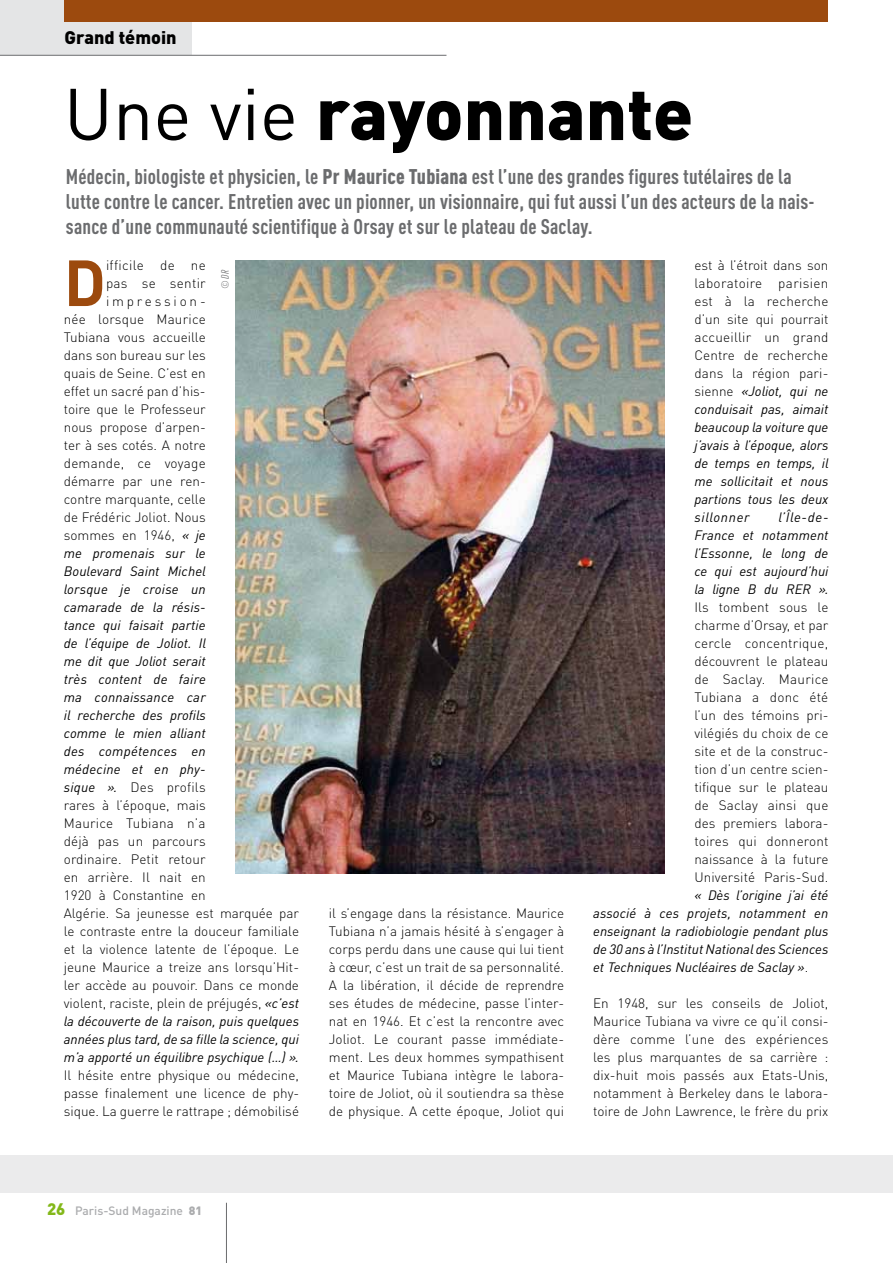
<style>
.page{position:relative;width:893px;height:1263px;background:#fff}
.page>*{position:absolute;margin:0;border:0;box-sizing:border-box;transform-origin:0 0}
.t1{font:900 72px "DINOT";color:#000}
.t2{font:700 64.05px "DINOT";color:#9c4a0e}
.t3{font:700 condensed 21px/25.2px "DINOT";letter-spacing:.01em;color:#6b6c6e}
.t4{font:900 18px "DINOT";color:#000}
.t5{font:300 13.5px/18px "DINOT";color:#000;text-align:justify}
.t6{font:italic 13.5px/18px "DINOT";color:#000;text-align:justify}
.t7{font:300 13.5px "DINOT";letter-spacing:.02em;color:#000}
.t8{font:italic 13.5px "DINOT";letter-spacing:.02em;color:#000}
.t9{font:300 13.5px "DINOT";letter-spacing:.025em;color:#000}
.t10{font:300 13.5px "DINOT";letter-spacing:.21em;color:#000}
.t11{font:500 12px "DINOT";color:#abacae}
.t12{font:italic condensed 10.5px "DINOT";color:#6b6c6e}
.s1{font-weight:400}
.s2{font-weight:900}
.s3{font-weight:400;font-style:italic}
.s4{font-weight:300;font-style:normal}
.s5{font-weight:900;font-size:16.5px;color:#83b81a}
</style>
<div class="page">
<div style="left:0;top:0;width:192px;height:55px;background:#e4e5e6"></div>
<div style="left:65px;top:0;width:763px;height:21px;background:#9c4a0e"></div>
<hr style="left:0;top:55px;width:446px;height:1px;background:#6b6c6e">
<hr style="left:226px;top:1203px;width:1px;height:60px;background:#6b6c6e">
<img style="left:236px;top:260px;width:429px;height:614px">
<div style="left:0;top:1155px;width:893px;height:38px;background:#ebebec"></div>
<h3 class="t4" style="left:65px;top:25px;width:114px">Grand témoin</h3>
<h1 class="t1" style="left:64px;top:66px;width:631px"><span class="s1">Une vie</span> rayonnante</h1>
<p class="t3" style="left:66px;top:164px;width:750px">Médecin, biologiste et physicien, le <span class="s2">Pr Maurice Tubiana</span> est l’une des grandes figures tutélaires de la lutte contre le cancer. Entretien avec un pionner, un visionnaire, qui fut aussi l’un des acteurs de la nais&shy;sance d’une communauté scientifique à Orsay et sur le plateau de Saclay.</p>
<h2 class="t2" style="left:64px;top:241px;width:44px">D</h2>
<p class="t9" style="left:106px;top:257px;width:101px">ifficile de ne</p>
<p class="t12" style="left:219px;top:289px;width:20px;rotate:-90deg">© DR</p>
<p class="t7" style="left:106px;top:275px;width:101px">pas se sentir</p>
<p class="t10" style="left:106px;top:293px;width:101px">impression-</p>
<p class="t5" style="left:64px;top:310px;width:144px">née lorsque Maurice</p>
<p class="t5" style="left:64px;top:328px;width:143px">Tubiana vous accueille</p>
<p class="t5" style="left:64px;top:346px;width:143px">dans son bureau sur les</p>
<p class="t5" style="left:64px;top:364px;width:143px">quais de Seine. C’est en</p>
<p class="t5" style="left:64px;top:382px;width:143px">effet un sacré pan d’his-</p>
<p class="t5" style="left:64px;top:400px;width:143px">toire que le Professeur</p>
<p class="t5" style="left:64px;top:418px;width:143px">nous propose d’arpen-</p>
<p class="t5" style="left:64px;top:436px;width:143px">ter à ses cotés. A notre</p>
<p class="t7" style="left:64px;top:455px;width:143px">demande, ce voyage</p>
<p class="t5" style="left:64px;top:472px;width:143px">démarre par une ren-</p>
<p class="t5" style="left:64px;top:490px;width:143px">contre marquante, celle</p>
<p class="t5" style="left:64px;top:508px;width:143px">de Frédéric Joliot. Nous</p>
<p class="t5" style="left:64px;top:526px;width:143px">sommes en 1946, <span class="s3">« je</span></p>
<p class="t6" style="left:64px;top:544px;width:143px">me promenais sur le</p>
<p class="t6" style="left:64px;top:562px;width:143px">Boulevard Saint Michel</p>
<p class="t8" style="left:64px;top:581px;width:144px">lorsque je croise un</p>
<p class="t6" style="left:64px;top:598px;width:143px">camarade de la résis-</p>
<p class="t6" style="left:64px;top:616px;width:143px">tance qui faisait partie</p>
<p class="t6" style="left:64px;top:634px;width:143px">de l’équipe de Joliot. Il</p>
<p class="t6" style="left:64px;top:652px;width:143px">me dit que Joliot serait</p>
<p class="t6" style="left:64px;top:670px;width:144px">très content de faire</p>
<p class="t8" style="left:64px;top:689px;width:143px">ma connaissance car</p>
<p class="t6" style="left:64px;top:706px;width:143px">il recherche des profils</p>
<p class="t6" style="left:64px;top:724px;width:143px">comme le mien alliant</p>
<p class="t8" style="left:64px;top:743px;width:143px">des compétences en</p>
<p class="t6" style="left:64px;top:760px;width:143px">médecine et en phy-</p>
<p class="t7" style="left:64px;top:779px;width:143px"><span class="s3">sique ».</span> Des profils</p>
<p class="t5" style="left:64px;top:796px;width:143px">rares à l’époque, mais</p>
<p class="t7" style="left:64px;top:815px;width:143px">Maurice Tubiana n’a</p>
<p class="t5" style="left:64px;top:832px;width:143px">déjà pas un parcours</p>
<p class="t5" style="left:64px;top:850px;width:143px">ordinaire. Petit retour</p>
<p class="t5" style="left:64px;top:868px;width:144px">en arrière. Il nait en</p>
<p class="t5" style="left:64px;top:886px;width:143px">1920 à Constantine en</p>
<p class="t5" style="left:64px;top:904px;width:237px">Algérie. Sa jeunesse est marquée par</p>
<p class="t5" style="left:64px;top:922px;width:237px">le contraste entre la douceur familiale</p>
<p class="t5" style="left:64px;top:940px;width:237px">et la violence latente de l’époque. Le</p>
<p class="t5" style="left:64px;top:958px;width:237px">jeune Maurice a treize ans lorsqu’Hit-</p>
<p class="t5" style="left:64px;top:976px;width:237px">ler accède au pouvoir. Dans ce monde</p>
<p class="t5" style="left:64px;top:994px;width:237px">violent, raciste, plein de préjugés, <span class="s3">«c’est</span></p>
<p class="t6" style="left:64px;top:1012px;width:237px">la découverte de la raison, puis quelques</p>
<p class="t6" style="left:64px;top:1030px;width:237px">années plus tard, de sa fille la science, qui</p>
<p class="t6" style="left:64px;top:1048px;width:237px">m’a apporté un équilibre psychique (…) ».</p>
<p class="t5" style="left:64px;top:1066px;width:237px">Il hésite entre physique ou médecine, passe finalement une licence de phy&shy;sique. La guerre le rattrape ; démobilisé</p>
<p class="t5" style="left:329px;top:904px;width:237px">il s’engage dans la résistance. Maurice Tubiana n’a jamais hésité à s’engager à corps perdu dans une cause qui lui tient à cœur, c’est un trait de sa personnalité.<br>A la libération, il décide de reprendre ses études de médecine, passe l’inter&shy;nat en 1946. Et c’est la rencontre avec Joliot. Le courant passe immédiate&shy;ment. Les deux hommes sympathisent et Maurice Tubiana intègre le labora&shy;toire de Joliot, où il soutiendra sa thèse de physique. A cette époque, Joliot qui</p>
<p class="t6" style="left:694px;top:256px;width:136px"><span class="s4">est à l’étroit dans son laboratoire parisien est à la recherche d’un site qui pourrait accueillir un grand Centre de recherche dans la région pari&shy;sienne</span> «Joliot, qui ne conduisait pas, aimait beaucoup la voiture que j’avais à l’époque, alors de temps en temps, il me sollicitait et nous partions tous les deux sillonner</p>
<p class="t6" style="left:694px;top:508px;width:136px;text-indent:84px">l’Île-de-France et notamment l’Essonne, le long de ce qui est aujourd’hui la ligne B du RER ».</p>
<p class="t5" style="left:694px;top:598px;width:136px">Ils tombent sous le charme d’Orsay, et par cercle concentrique, découvrent le plateau de Saclay. Maurice Tubiana a donc été l’un des témoins pri&shy;vilégiés du choix de ce site et de la construc&shy;tion d’un centre scien&shy;tifique sur le plateau de Saclay ainsi que des premiers labora&shy;toires qui donneront naissance à la future Université Paris-Sud.</p>
<p class="t6" style="left:593px;top:885px;width:237px;text-indent:101px">« Dès l’origine j’ai été associé à ces projets, notamment en enseignant la radiobiologie pendant plus de 30 ans à l’Institut National des Sciences et Techniques Nucléaires de Saclay »<span class="s4">.</span></p>
<p class="t5" style="left:593px;top:994px;width:237px">En 1948, sur les conseils de Joliot, Maurice Tubiana va vivre ce qu’il consi&shy;dère comme l’une des expériences les plus marquantes de sa carrière : dix-huit mois passés aux Etats-Unis, notamment à Berkeley dans le labora&shy;toire de John Lawrence, le frère du prix</p>
<p class="t11" style="left:47px;top:1203px;width:157px"><span class="s5">26</span> Paris-Sud Magazine <span class="s2">81</span></p>
</div>
